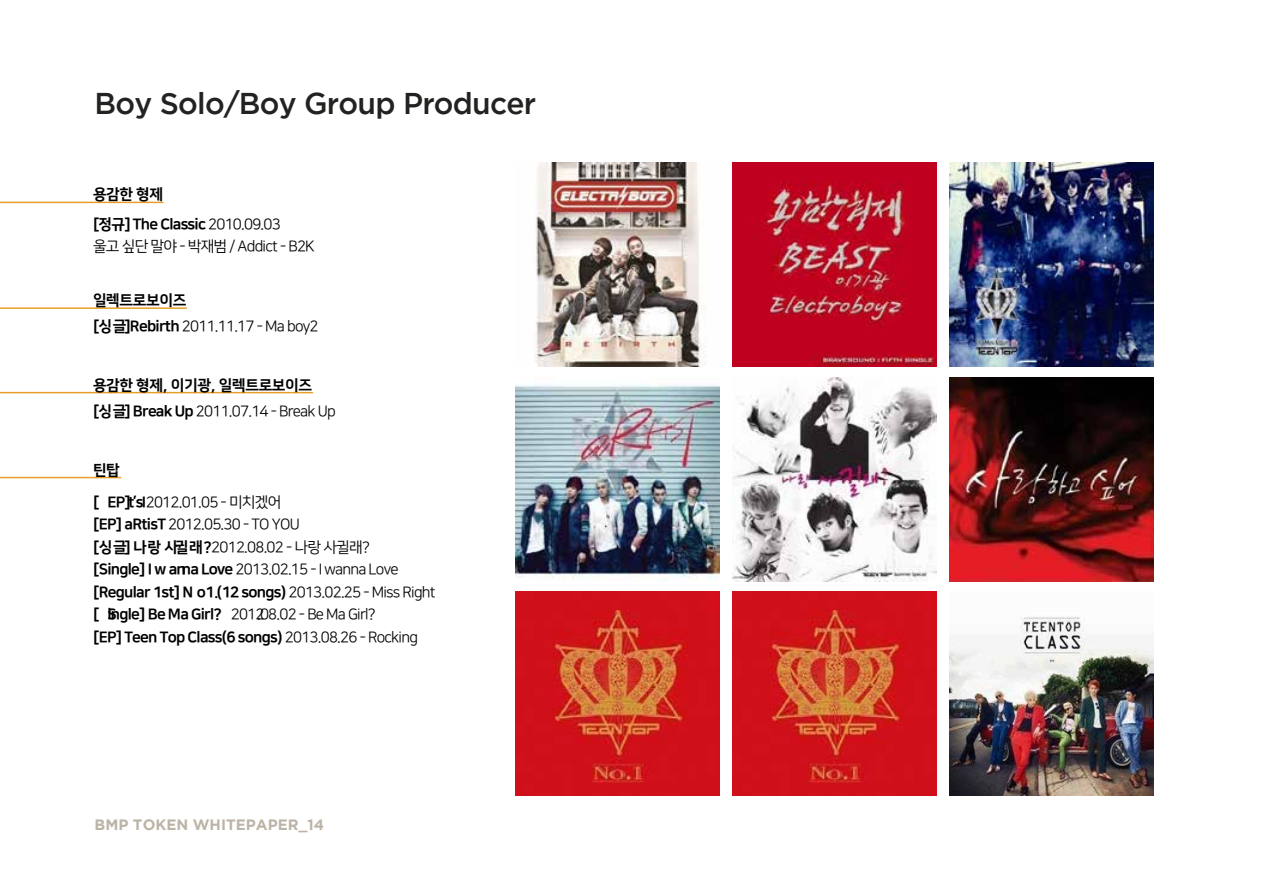
<style>
.page{position:relative;width:1263px;height:893px;background:#fff}
.page>*{position:absolute;margin:0;border:0;box-sizing:border-box;transform-origin:0 0}
.t1{font:500 30px "Gotham";letter-spacing:-.025em;color:#232220}
.t2{font:15px/22.5px "Nanum Square R";letter-spacing:-.05em;color:#000}
.t3{font:15px/29.1px "Nanum Square EB";letter-spacing:-.05em;color:#000}
.t4{font:15px "Nanum Square EB";letter-spacing:-.025em;color:#000}
.t5{font:700 15px "Gotham";color:#bcb4a6}
.s1{font-family:"Nanum Square R"}
.s2{font-family:"Nanum Square EB"}
</style>
<div class="page">
<hr style="left:0;top:477px;width:121px;height:1px;background:#e89f2a">
<hr style="left:0;top:307px;width:187px;height:2px;background:#e89f2a">
<hr style="left:0;top:202px;width:164px;height:1px;background:#e89f2a">
<hr style="left:0;top:392px;width:313px;height:1px;background:#e89f2a">
<img style="left:534px;top:163px;width:172px;height:204px">
<img style="left:733px;top:163px;width:204px;height:204px">
<img style="left:949px;top:163px;width:205px;height:204px">
<img style="left:516px;top:385px;width:204px;height:196px">
<img style="left:733px;top:377px;width:204px;height:204px">
<img style="left:949px;top:377px;width:205px;height:204px">
<img style="left:516px;top:591px;width:204px;height:204px">
<img style="left:733px;top:591px;width:204px;height:204px">
<img style="left:949px;top:617px;width:205px;height:178px">
<h1 class="t1" style="left:95px;top:86px;width:443px">Boy Solo/Boy Group Producer</h1>
<p class="t3" style="left:93px;top:180px;width:189px">용감한 형제<br>[정규]The Classic <span class="s1">2010.09.03</span></p>
<p class="t2" style="left:93px;top:235px;width:223px">울고 싶단 말야 - 박재범 / Addict - B2K</p>
<p class="t4" style="left:93px;top:292px;width:95px">일렉트로보이즈</p>
<p class="t2" style="left:93px;top:316px;width:227px"><span class="s2">[싱글]Rebirth</span> 2011.11.17 - Ma boy2</p>
<p class="t4" style="left:93px;top:377px;width:221px">용감한 형제, 이기광, 일렉트로보이즈</p>
<p class="t2" style="left:93px;top:400px;width:244px"><span class="s2">[싱글]Break Up</span>2011.07.14 - Break Up</p>
<p class="t3" style="left:93px;top:455px;width:28px">틴탑</p>
<p class="t2" style="left:93px;top:491px;width:307px;text-indent:35px"><span class="s2">t’s</span> 2012.01.05 - 미치겠어<br><span class="s2">[EP]aRtisT</span> 2012.05.30 - TO YOU<br><span class="s2">[싱글]나랑 사귈래?</span>2012.08.02 - 나랑 사귈래? <span class="s2">[Single]I wanna Love</span> 2013.02.15 - I wanna Love</p>
<p class="t3" style="left:93px;top:578px;width:344px">[Regular 1st]No1.(12 songs) <span class="s1">2013.02.25 - Miss Right</span></p>
<p class="t2" style="left:93px;top:604px;width:284px"><span class="s2">[Single]Be Ma Girl?</span> 2012.08.02 - Be Ma Girl?</p>
<p class="t3" style="left:93px;top:623px;width:326px">[EP]Teen TopClass(6songs) <span class="s1">2013.08.26 - Rocking</span></p>
<p class="t3" style="left:93px;top:488px;width:55px">[EP] I</p>
<p class="t5" style="left:95px;top:816px;width:231px">BMP TOKEN WHITEPAPER_14</p>
</div>
